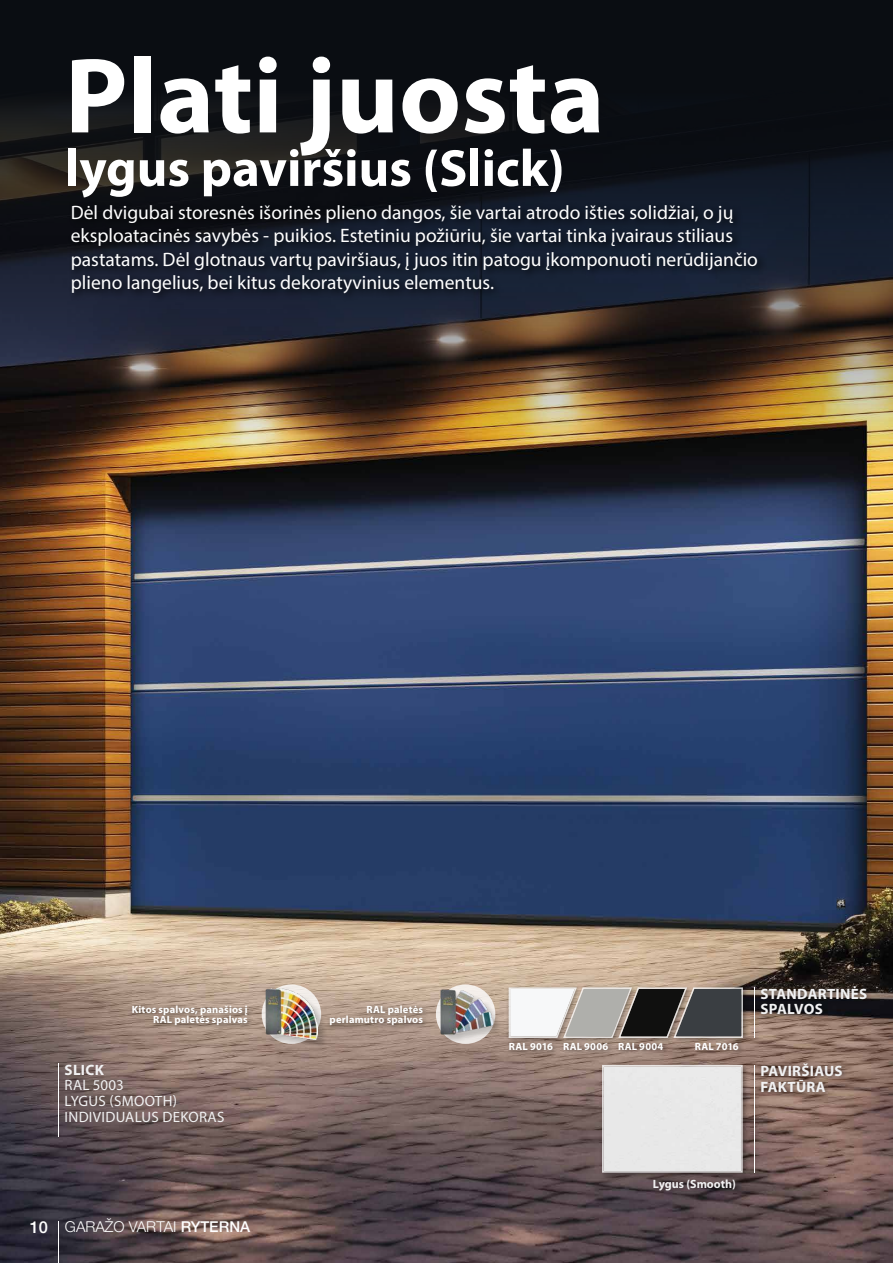
<style>
.page{position:relative;width:893px;height:1263px;background:#fff}
.page>*{position:absolute;margin:0;border:0;box-sizing:border-box;transform-origin:0 0}
.t1{font:700 108px "Myriad Pro";color:#fff}
.t2{font:700 52.5px "Myriad Pro";color:#fff}
.t3{font:19.5px/23.4px "Myriad Pro";color:#fff}
.t4{font:700 15px/15.6px "Myriad Pro";letter-spacing:.02em;color:#f1f1f2}
.t5{font:15px/15.8px "Myriad Pro";letter-spacing:.02em;color:#f1f1f2}
.t6{font:300 15px "Helvetica Neue LT Pro";color:#fff}
.t7{font:700 12px "Myriad Pro";color:#f1f1f2}
.t8{font:700 10.5px/10.5px "Myriad Pro";letter-spacing:.02em;color:#fff;text-align:right}
.s1{font-weight:500;font-size:16.5px}
.s2{font-weight:500}
</style>
<div class="page">
<img style="left:0;top:520px;width:893px;height:743px">
<img style="left:0;top:0;width:893px;height:520px">
<div style="left:750px;top:985px;width:10px;height:59px;background:#000;opacity:.4"></div>
<hr style="left:754px;top:987px;width:1px;height:51px;background:#fff">
<div style="left:759px;top:983px;width:113px;height:37px;background:#000;opacity:.4"></div>
<div style="left:599px;top:1062px;width:150px;height:117px;background:#000;opacity:.4"></div>
<svg style="left:601px;top:1064px;width:142px;height:109px"></svg>
<div style="left:750px;top:1062px;width:10px;height:116px;background:#000;opacity:.4"></div>
<hr style="left:754px;top:1065px;width:1px;height:108px;background:#fff">
<div style="left:758px;top:1061px;width:90px;height:36px;background:#000;opacity:.4"></div>
<div style="left:651px;top:1177px;width:90px;height:20px;background:#000;opacity:.4"></div>
<div style="left:130px;top:1002px;width:123px;height:29px;background:#000;opacity:.4"></div>
<div style="left:327px;top:1002px;width:102px;height:29px;background:#000;opacity:.4"></div>
<svg style="left:262px;top:984px;width:59px;height:60px"></svg>
<svg style="left:436px;top:984px;width:59px;height:60px"></svg>
<div style="left:267px;top:990px;width:62px;height:60px;background:#000;opacity:.2"></div>
<img style="left:265px;top:988px;width:53px;height:53px">
<div style="left:442px;top:991px;width:60px;height:52px;background:#000;opacity:.2"></div>
<img style="left:441px;top:989px;width:51px;height:45px">
<div style="left:506px;top:984px;width:243px;height:72px;background:#000;opacity:.4"></div>
<svg style="left:508px;top:986px;width:236px;height:53px"></svg>
<hr style="left:58px;top:1063px;width:1px;height:73px;background:#fff">
<div style="left:67px;top:201px;width:700px;height:102px;background:#000;opacity:.9"></div>
<hr style="left:58px;top:1221px;width:1px;height:42px;background:#fff">
<h1 class="t1" style="left:65px;top:26px;width:541px">Plati juosta</h1>
<h2 class="t2" style="left:65px;top:134px;width:501px">lygus paviršius (Slick)</h2>
<p class="t3" style="left:71px;top:200px;width:689px">Dėl dvigubai storesnės išorinės plieno dangos, šie vartai atrodo išties solidžiai, o jų eksploatacinės savybės - puikios. Estetiniu požiūriu, šie vartai tinka įvairaus stiliaus pastatams. Dėl glotnaus vartų paviršiaus, į juos itin patogu įkomponuoti nerūdijančio plieno langelius, bei kitus dekoratyvinius elementus.</p>
<p class="t8" style="left:132px;top:1004px;width:117px">Kitos spalvos, panašios į<br>RAL paletės spalvas</p>
<p class="t8" style="left:329px;top:1004px;width:95px">RAL paletės perlamutro spalvos</p>
<p class="t4" style="left:65px;top:1061px;width:41px">SLICK</p>
<p class="t5" style="left:65px;top:1077px;width:161px">RAL 5003<br>LYGUS (SMOOTH)<br>INDIVIDUALUS DEKORAS</p>
<p class="t6" style="left:30px;top:1217px;width:222px"><span class="s1">10</span> GARAŽO VARTAI <span class="s2">RYTERNA</span></p>
<p class="t8" style="left:509px;top:1041px;width:156px">RAL 9016 RAL 9006 RAL 9004</p>
<p class="t8" style="left:695px;top:1041px;width:45px">RAL 7016</p>
<p class="t4" style="left:760px;top:985px;width:108px">STANDARTINĖS<br>SPALVOS</p>
<p class="t4" style="left:760px;top:1063px;width:84px">PAVIRŠIAUS<br>FAKTŪRA</p>
<p class="t7" style="left:653px;top:1176px;width:85px">Lygus (Smooth)</p>
</div>
